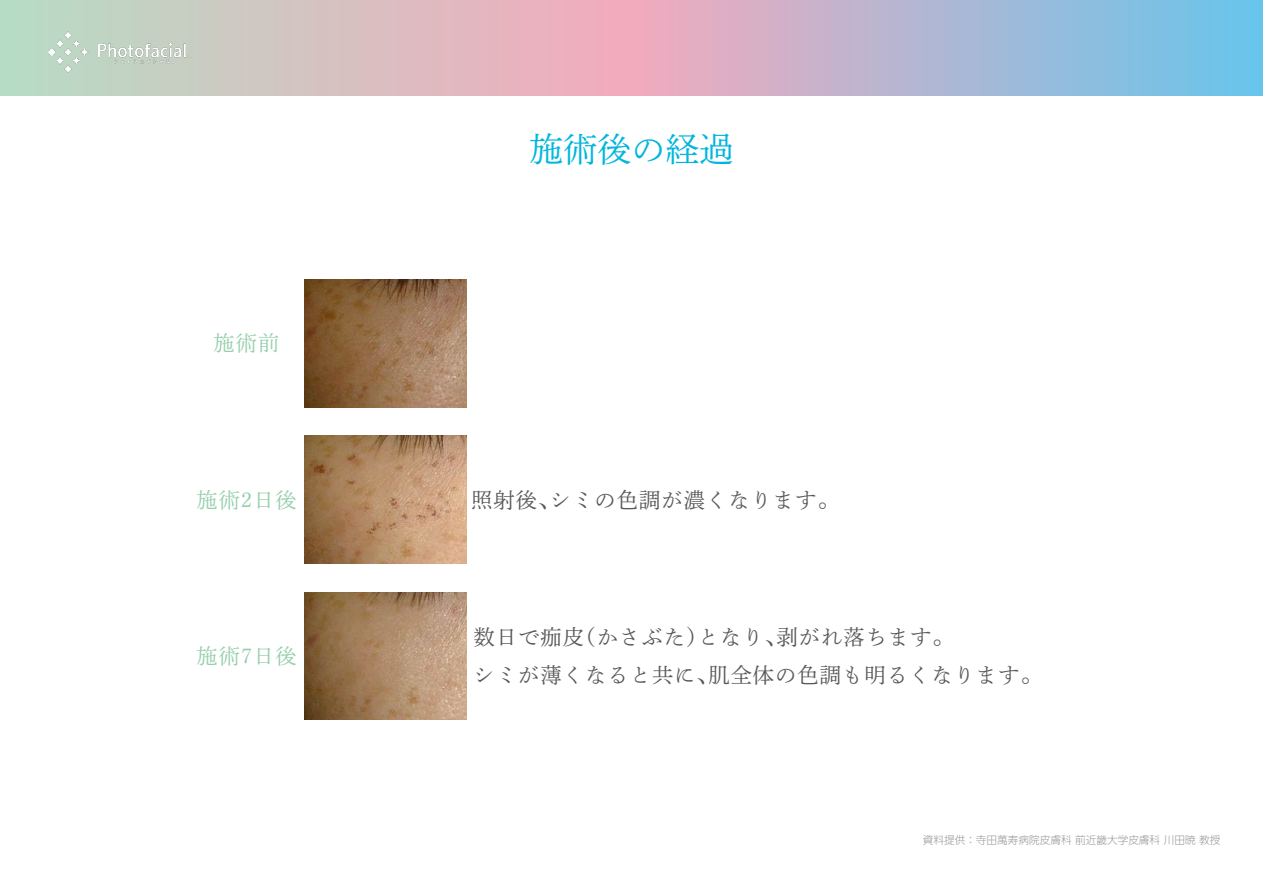
<style>
.page{position:relative;width:1263px;height:893px;background:#fff}
.page>*{position:absolute;margin:0;border:0;box-sizing:border-box;transform-origin:0 0}
.t1{font:34.05px "DNP Shuei Min Pr 6 L";color:#00b6dd}
.t2{font:21.3px "DNP Shuei Min Pr 6 L";letter-spacing:.05em;color:#57585a}
.t3{font:21.3px "DNP Shuei Min Pr 6 L";letter-spacing:.05em;color:#96cfac}
.t4{font:300 10.65px "UD Shin Go Pr 6 N";color:#999b9e}
</style>
<div class="page">
<svg style="left:0;top:0;width:1263px;height:96px"></svg>
<img style="left:48px;top:32px;width:143px;height:41px">
<img style="left:305px;top:280px;width:161px;height:127px">
<img style="left:305px;top:436px;width:161px;height:127px">
<img style="left:305px;top:592px;width:161px;height:128px">
<p class="t3" style="left:214px;top:324px;width:67px">施術前</p>
<p class="t1" style="left:529px;top:118px;width:206px">施術後の経過</p>
<p class="t3" style="left:196px;top:480px;width:102px">施術2日後</p>
<p class="t2" style="left:471px;top:480px;width:369px">照射後、シミの色調が濃くなります。</p>
<p class="t3" style="left:196px;top:636px;width:102px">施術7日後</p>
<p class="t2" style="left:473px;top:618px;width:482px">数日で痂皮（かさぶた）となり、剥がれ落ちます。</p>
<p class="t2" style="left:473px;top:655px;width:570px">シミが薄くなると共に、肌全体の色調も明るくなります。</p>
<p class="t4" style="left:923px;top:832px;width:299px">資料提供：寺田萬寿病院皮膚科 前近畿大学皮膚科 川田暁 教授</p>
</div>
